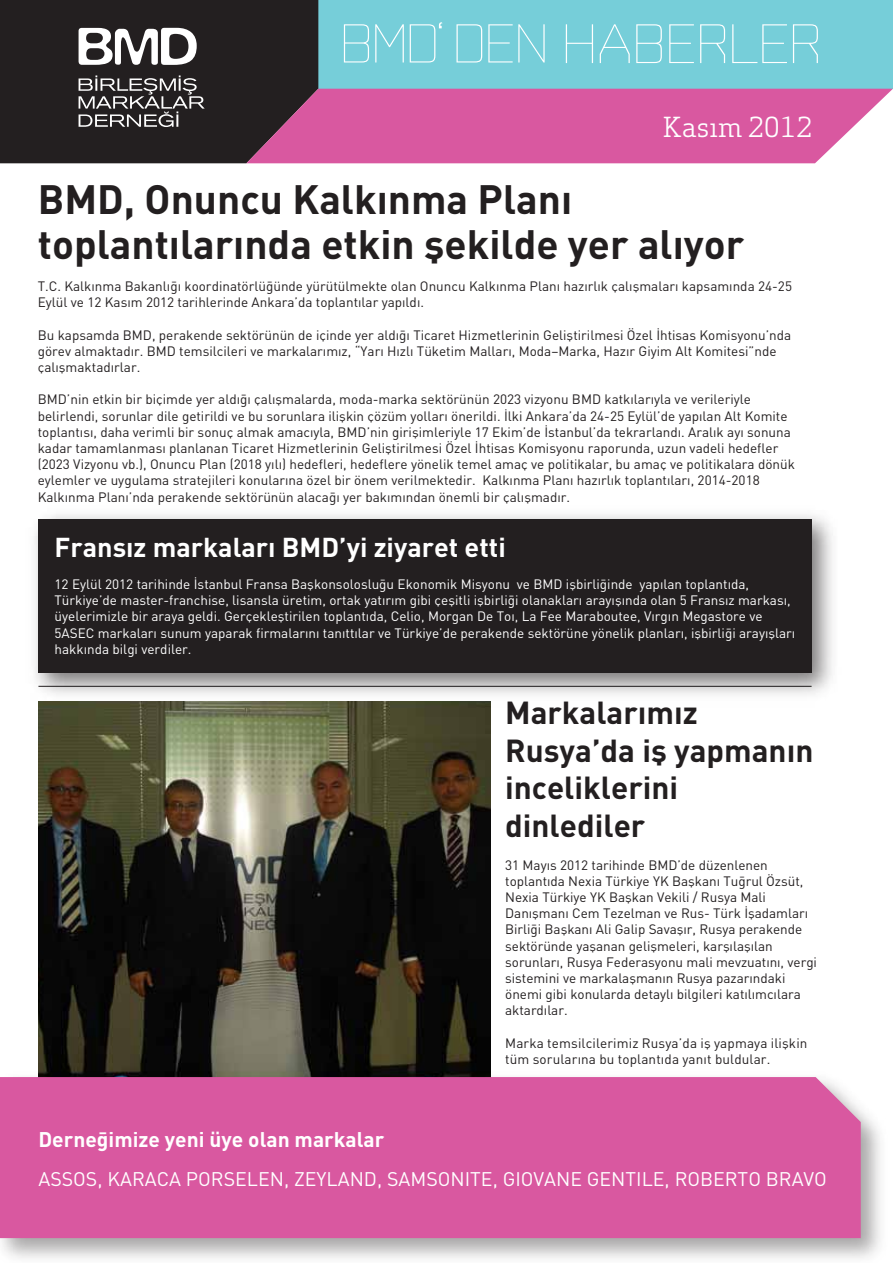
<style>
.page{position:relative;width:893px;height:1263px;background:#fff}
.page>*{position:absolute;margin:0;border:0;box-sizing:border-box;transform-origin:0 0}
.t1{font:700 40.5px/45px "DIN Bek";color:#231f20}
.t2{font:700 31.5px/37.8px "DIN Bek";color:#231f20}
.t3{font:700 27px "DIN Bek";color:#fff}
.t4{font:27px "Apex Serif";color:#fff}
.t5{font:700 21px "DIN Bek";color:#fff}
.t6{font:19.5px "DIN Bek Normal";color:#fff}
.t7{font:13.5px/16.2px "DIN Bek Normal";color:#231f20}
.t8{font:13.5px/16.2px "DIN Bek Normal";color:#fff}
</style>
<div class="page">
<div style="left:318px;top:0;width:575px;height:89px;background:#76ced9"></div>
<div style="left:0;top:0;width:318px;height:163px;background:#231f20"></div>
<svg style="left:79px;top:28px;width:118px;height:37px"></svg>
<svg style="left:79px;top:75px;width:126px;height:52px;background:#555253"></svg>
<img style="left:34px;top:514px;width:799px;height:193px">
<div style="left:38px;top:519px;width:774px;height:154px;background:#231f20"></div>
<img style="left:38px;top:701px;width:452px;height:364px">
<svg style="left:344px;top:24px;width:25px;height:38px"></svg>
<svg style="left:375px;top:24px;width:29px;height:38px"></svg>
<svg style="left:410px;top:22px;width:32px;height:40px"></svg>
<svg style="left:456px;top:24px;width:26px;height:38px"></svg>
<svg style="left:488px;top:24px;width:57px;height:38px"></svg>
<svg style="left:566px;top:24px;width:27px;height:39px"></svg>
<svg style="left:600px;top:24px;width:30px;height:39px"></svg>
<svg style="left:636px;top:24px;width:26px;height:39px"></svg>
<svg style="left:669px;top:24px;width:25px;height:39px"></svg>
<svg style="left:700px;top:24px;width:25px;height:39px"></svg>
<svg style="left:732px;top:24px;width:55px;height:39px"></svg>
<svg style="left:793px;top:24px;width:25px;height:39px"></svg>
<svg style="left:246px;top:89px;width:647px;height:74px;background:#d15e9e"></svg>
<img style="left:0;top:1065px;width:880px;height:193px">
<div style="left:0;top:1077px;width:861px;height:161px;background:#d958a0"></div>
<h3 class="t4" style="left:663px;top:110px;width:151px">Kasım 2012</h3>
<h1 class="t1" style="left:38px;top:175px;width:708px">BMD, Onuncu Kalkınma Planı toplantılarında etkin şekilde yer alıyor</h1>
<p class="t7" style="left:38px;top:278px;width:756px">T.C. Kalkınma Bakanlığı koordinatörlüğünde yürütülmekte olan Onuncu Kalkınma Planı hazırlık çalışmaları kapsamında 24-25<br>Eylül ve 12 Kasım 2012 tarihlerinde Ankara’da toplantılar yapıldı.</p>
<p class="t7" style="left:38px;top:326px;width:755px">Bu kapsamda BMD, perakende sektörünün de içinde yer aldığı Ticaret Hizmetlerinin Geliştirilmesi Özel İhtisas Komisyonu’nda görev almaktadır. BMD temsilcileri ve markalarımız, “Yarı Hızlı Tüketim Malları, Moda–Marka, Hazır Giyim Alt Komitesi”nde çalışmaktadırlar.</p>
<p class="t7" style="left:38px;top:391px;width:759px">BMD’nin etkin bir biçimde yer aldığı çalışmalarda, moda-marka sektörünün 2023 vizyonu BMD katkılarıyla ve verileriyle belirlendi, sorunlar dile getirildi ve bu sorunlara ilişkin çözüm yolları önerildi. İlki Ankara’da 24-25 Eylül’de yapılan Alt Komite toplantısı, daha verimli bir sonuç almak amacıyla, BMD’nin girişimleriyle 17 Ekim’de İstanbul’da tekrarlandı. Aralık ayı sonuna kadar tamamlanması planlanan Ticaret Hizmetlerinin Geliştirilmesi Özel İhtisas Komisyonu raporunda, uzun vadeli hedefler (2023 Vizyonu vb.), Onuncu Plan (2018 yılı) hedefleri, hedeflere yönelik temel amaç ve politikalar, bu amaç ve politikalara dönük eylemler ve uygulama stratejileri konularına özel bir önem verilmektedir. Kalkınma Planı hazırlık toplantıları, 2014-2018<br>Kalkınma Planı’nda perakende sektörünün alacağı yer bakımından önemli bir çalışmadır.</p>
<h3 class="t3" style="left:55px;top:529px;width:453px">Fransız markaları BMD’yi ziyaret etti</h3>
<p class="t8" style="left:55px;top:576px;width:742px">12 Eylül 2012 tarihinde İstanbul Fransa Başkonsolosluğu Ekonomik Misyonu ve BMD işbirliğinde yapılan toplantıda, Türkiye’de master-franchise, lisansla üretim, ortak yatırım gibi çeşitli işbirliği olanakları arayışında olan 5 Fransız markası, üyelerimizle bir araya geldi. Gerçekleştirilen toplantıda, Celio, Morgan De Toı, La Fee Maraboutee, Vırgın Megastore ve 5ASEC markaları sunum yaparak firmalarını tanıttılar ve Türkiye’de perakende sektörüne yönelik planları, işbirliği arayışları hakkında bilgi verdiler.</p>
<h2 class="t2" style="left:505px;top:692px;width:310px">Markalarımız<br>Rusya’da iş yapmanın inceliklerini dinlediler</h2>
<p class="t7" style="left:505px;top:856px;width:313px">31 Mayıs 2012 tarihinde BMD’de düzenlenen toplantıda Nexia Türkiye YK Başkanı Tuğrul Özsüt, Nexia Türkiye YK Başkan Vekili / Rusya Mali Danışmanı Cem Tezelman ve Rus- Türk İşadamları Birliği Başkanı Ali Galip Savaşır, Rusya perakende sektöründe yaşanan gelişmeleri, karşılaşılan sorunları, Rusya Federasyonu mali mevzuatını, vergi sistemini ve markalaşmanın Rusya pazarındaki önemi gibi konularda detaylı bilgileri katılımcılara aktardılar.</p>
<p class="t7" style="left:505px;top:1034px;width:304px">Marka temsilcilerimiz Rusya’da iş yapmaya ilişkin tüm sorularına bu toplantıda yanıt buldular.</p>
<h3 class="t5" style="left:38px;top:1125px;width:347px">Derneğimize yeni üye olan markalar</h3>
<h3 class="t6" style="left:38px;top:1167px;width:790px">ASSOS, KARACA PORSELEN, ZEYLAND, SAMSONITE, GIOVANE GENTILE, ROBERTO BRAVO</h3>
</div>
